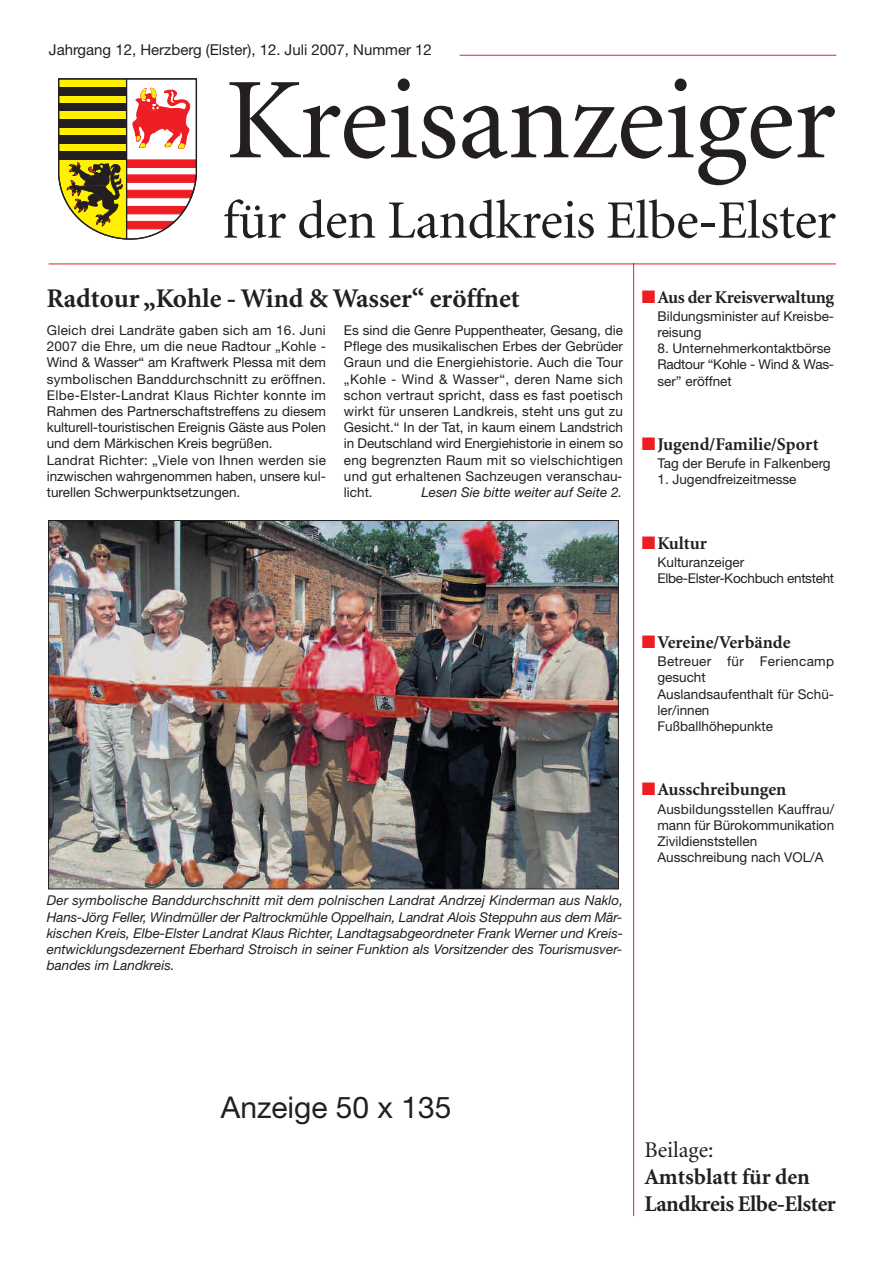
<style>
.page{position:relative;width:881px;height:1263px;background:#fff}
.page>*{position:absolute;margin:0;border:0;box-sizing:border-box;transform-origin:0 0}
.t1{font:115.5px "Minion";letter-spacing:-.005em;color:#231f20}
.t2{font:54px "Minion";letter-spacing:-.01em;color:#231f20}
.t3{font:30px "Helvetica Neue LT";color:#231f20}
.t4{font:700 27px "Minion";color:#231f20}
.t5{font:700 22.5px/27px "Minion";letter-spacing:-.015em;color:#231f20}
.t6{font:22.5px "Minion";color:#231f20}
.t7{font:700 18px "Minion";letter-spacing:-.005em;color:#231f20}
.t8{font:15px "Helvetica Neue LT";color:#231f20}
.t9{font:13.5px/16.2px "Helvetica Neue LT";color:#231f20}
.t10{font:italic 13.5px/16.2px "Helvetica Neue LT";color:#231f20;text-align:justify}
.t11{font:13.5px/16.2px "Helvetica Neue LT";letter-spacing:-.02em;color:#231f20}
.s1{color:#ee1d23}
</style>
<div class="page">
<hr style="left:459px;top:55px;width:376px;height:1px;background:#ee1d23">
<svg style="left:58px;top:78px;width:139px;height:162px"></svg>
<hr style="left:126px;top:79px;width:1px;height:160px;background:#231f20">
<hr style="left:49px;top:264px;width:786px;height:1px;background:#ee1d23">
<hr style="left:633px;top:263px;width:1px;height:953px;background:#ee1d23">
<img style="left:50px;top:522px;width:566px;height:365px">
<p class="t8" style="left:49px;top:45px;width:384px">Jahrgang 12, Herzberg (Elster), 12. Juli 2007, Nummer 12</p>
<h1 class="t1" style="left:225px;top:75px;width:611px">Kreisanzeiger</h1>
<h2 class="t2" style="left:222px;top:199px;width:615px">für den Landkreis Elbe-Elster</h2>
<h3 class="t4" style="left:47px;top:288px;width:474px">Radtour „Kohle - Wind &amp; Wasser“ eröffnet</h3>
<p class="t9" style="left:47px;top:323px;width:280px">Gleich drei Landräte gaben sich am 16. Juni 2007 die Ehre, um die neue Radtour „Kohle - Wind &amp; Wasser“ am Kraftwerk Plessa mit dem symbolischen Banddurchschnitt zu eröffnen.<br>Elbe-Elster-Landrat Klaus Richter konnte im Rahmen des Partnerschaftstreffens zu diesem kulturell-touristischen Ereignis Gäste aus Polen und dem Märkischen Kreis begrüßen.<br>Landrat Richter: „Viele von Ihnen werden sie inzwischen wahrgenommen haben, unsere kul&shy;turellen Schwerpunktsetzungen.</p>
<p class="t9" style="left:344px;top:323px;width:280px;text-align:justify">Es sind die Genre Puppentheater, Gesang, die Pflege des musikalischen Erbes der Gebrüder Graun und die Energiehistorie. Auch die Tour „Kohle - Wind &amp; Wasser“, deren Name sich schon vertraut spricht, dass es fast poetisch wirkt für unseren Landkreis, steht uns gut zu Gesicht.“ In der Tat, in kaum einem Landstrich in Deutschland wird Energiehistorie in einem so eng begrenzten Raum mit so vielschichtigen und gut erhaltenen Sachzeugen veranschau&shy;licht.</p>
<p class="t10" style="left:421px;top:485px;width:202px">Lesen Sie bitte weiter auf Seite 2.</p>
<h3 class="t7" style="left:641px;top:290px;width:194px"><span class="s1">■</span>Aus der Kreisverwaltung</h3>
<p class="t9" style="left:657px;top:309px;width:178px">Bildungsminister auf Kreisbe&shy;reisung</p>
<p class="t9" style="left:657px;top:342px;width:178px">8. Unternehmerkontaktbörse<br>Radtour “Kohle - Wind &amp; Was&shy;ser” eröffnet</p>
<h3 class="t7" style="left:641px;top:437px;width:178px"><span class="s1">■</span>Jugend/Familie/Sport</h3>
<p class="t9" style="left:657px;top:457px;width:174px">Tag der Berufe in Falkenberg</p>
<p class="t9" style="left:657px;top:473px;width:140px">1. Jugendfreizeitmesse</p>
<h3 class="t7" style="left:641px;top:536px;width:67px"><span class="s1">■</span>Kultur</h3>
<p class="t11" style="left:657px;top:556px;width:178px">Kulturanzeiger<br>Elbe-Elster-Kochbuch entsteht</p>
<p class="t10" style="left:47px;top:894px;width:577px">Der symbolische Banddurchschnitt mit dem polnischen Landrat Andrzej Kinderman aus Naklo, Hans-Jörg Feller, Windmüller der Paltrockmühle Oppelhain, Landrat Alois Steppuhn aus dem Mär&shy;kischen Kreis, Elbe-Elster Landrat Klaus Richter, Landtagsabgeordneter Frank Werner und Kreis&shy;entwicklungsdezernent Eberhard Stroisch in seiner Funktion als Vorsitzender des Tourismusver&shy;bandes im Landkreis.</p>
<h3 class="t7" style="left:641px;top:635px;width:150px"><span class="s1">■</span>Vereine/Verbände</h3>
<p class="t9" style="left:657px;top:654px;width:178px">Betreuer für Feriencamp gesucht<br>Auslandsaufenthalt für Schü&shy;ler/innen<br>Fußballhöhepunkte</p>
<h3 class="t7" style="left:641px;top:783px;width:146px"><span class="s1">■</span>Ausschreibungen</h3>
<p class="t9" style="left:657px;top:802px;width:178px">Ausbildungsstellen Kauffrau/ mann für Bürokommunikation<br>Zivildienststellen<br>Ausschreibung nach VOL/A</p>
<h3 class="t3" style="left:221px;top:1096px;width:232px">Anzeige 50 x 135</h3>
<h3 class="t6" style="left:644px;top:1141px;width:71px">Beilage:</h3>
<h3 class="t5" style="left:644px;top:1165px;width:193px">Amtsblatt für den<br>Landkreis Elbe-Elster</h3>
</div>
